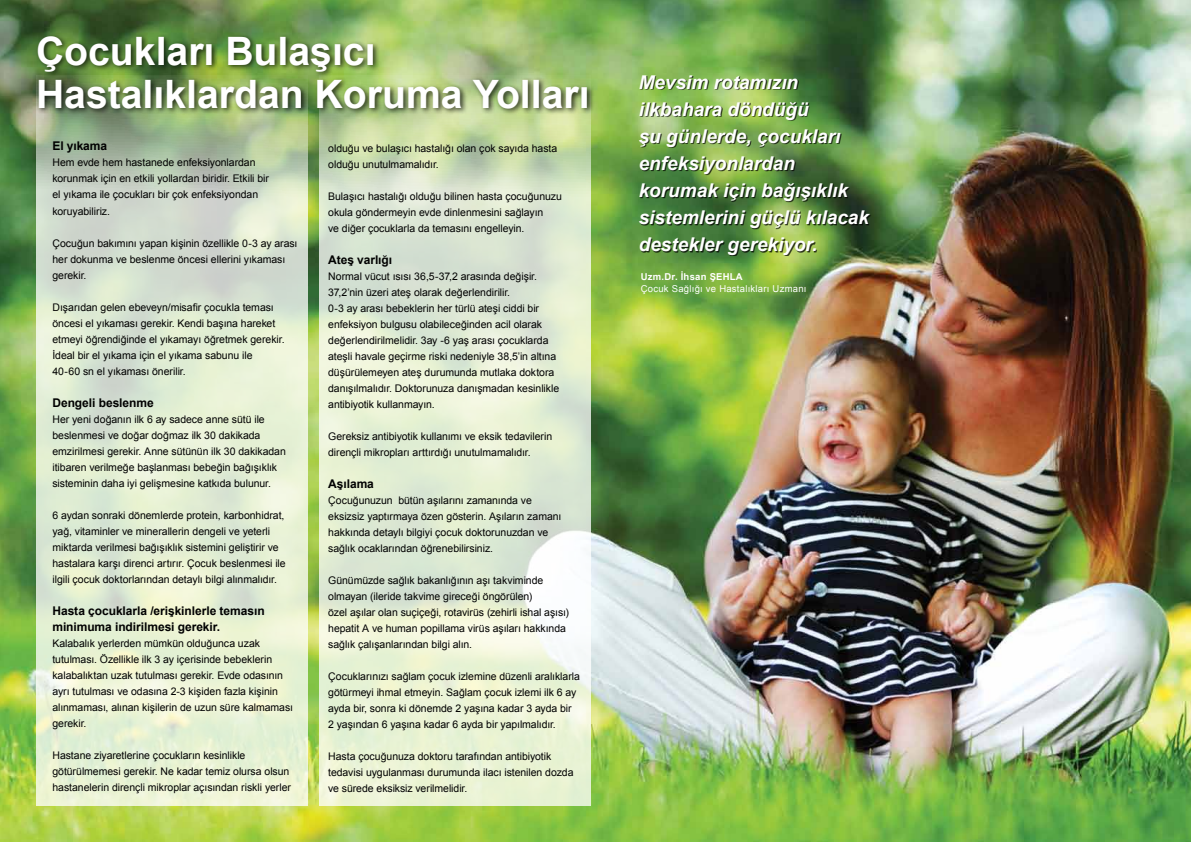
<style>
.page{position:relative;width:1191px;height:842px;background:#fff}
.page>*{position:absolute;margin:0;border:0;box-sizing:border-box;transform-origin:0 0}
.t1{font:700 39.2px/43.1px "Arial";color:#fff}
.t2{font:italic 700 19px/27px "Arial";color:#fff}
.t3{font:700 12px/16px "Arial";letter-spacing:-.005em;color:#000}
.t4{font:10.5px/16px "Arial";letter-spacing:-.005em;color:#000}
.t5{font:9.5px "Arial";letter-spacing:.025em;color:#fff}
.t6{font:700 9.5px "Arial";letter-spacing:.025em;color:#fff}
</style>
<div class="page">
<img style="left:0;top:0;width:1191px;height:842px">
<svg style="left:36px;top:115px;width:272px;height:691px;background:#dbe6ce"></svg>
<svg style="left:319px;top:115px;width:272px;height:691px;background:#e1ebd2"></svg>
<div style="left:640px;top:76px;width:231px;height:179px;background:#000;opacity:.75"></div>
<div style="left:35px;top:33px;width:559px;height:82px;background:#000;opacity:.75"></div>
<h1 class="t1" style="left:36px;top:30px;width:555px">Çocukları Bulaşıcı<br>Hastalıklardan Koruma Yolları</h1>
<p class="t3" style="left:52px;top:139px;width:56px">El yıkama</p>
<p class="t4" style="left:52px;top:155px;width:218px">Hem evde hem hastanede enfeksiyonlardan korunmak için en etkili yollardan biridir. Etkili bir el yıkama ile çocukları bir çok enfeksiyondan koruyabiliriz.</p>
<p class="t4" style="left:52px;top:235px;width:246px">Çocuğun bakımını yapan kişinin özellikle 0-3 ay arası her dokunma ve beslenme öncesi ellerini yıkaması gerekir.</p>
<p class="t4" style="left:52px;top:299px;width:234px">Dışarıdan gelen ebeveyn/misafir çocukla teması öncesi el yıkaması gerekir. Kendi başına hareket etmeyi öğrendiğinde el yıkamayı öğretmek gerekir.<br>İdeal bir el yıkama için el yıkama sabunu ile<br>40-60 sn el yıkaması önerilir.</p>
<p class="t3" style="left:52px;top:395px;width:103px">Dengeli beslenme</p>
<p class="t4" style="left:52px;top:411px;width:235px">Her yeni doğanın ilk 6 ay sadece anne sütü ile beslenmesi ve doğar doğmaz ilk 30 dakikada emzirilmesi gerekir. Anne sütünün ilk 30 dakikadan itibaren verilmeğe başlanması bebeğin bağışıklık sisteminin daha iyi gelişmesine katkıda bulunur.</p>
<p class="t4" style="left:52px;top:507px;width:235px">6 aydan sonraki dönemlerde protein, karbonhidrat, yağ, vitaminler ve minerallerin dengeli ve yeterli miktarda verilmesi bağışıklık sistemini geliştirir ve hastalara karşı direnci artırır. Çocuk beslenmesi ile ilgili çocuk doktorlarından detaylı bilgi alınmalıdır.</p>
<p class="t3" style="left:52px;top:603px;width:214px">Hasta çocuklarla /erişkinlerle temasın minimuma indirilmesi gerekir.</p>
<p class="t4" style="left:52px;top:635px;width:242px">Kalabalık yerlerden mümkün olduğunca uzak tutulması. Özellikle ilk 3 ay içerisinde bebeklerin kalabalıktan uzak tutulması gerekir. Evde odasının ayrı tutulması ve odasına 2-3 kişiden fazla kişinin alınmaması, alınan kişilerin de uzun süre kalmaması gerekir.</p>
<p class="t4" style="left:52px;top:747px;width:240px">Hastane ziyaretlerine çocukların kesinlikle götürülmemesi gerekir. Ne kadar temiz olursa olsun hastanelerin dirençli mikroplar açısından riskli yerler</p>
<p class="t4" style="left:328px;top:140px;width:230px">olduğu ve bulaşıcı hastalığı olan çok sayıda hasta olduğu unutulmamalıdır.</p>
<p class="t4" style="left:328px;top:188px;width:235px">Bulaşıcı hastalığı olduğu bilinen hasta çocuğunuzu okula göndermeyin evde dinlenmesini sağlayın<br>ve diğer çocuklarla da temasını engelleyin.</p>
<p class="t3" style="left:328px;top:252px;width:66px">Ateş varlığı</p>
<p class="t4" style="left:328px;top:268px;width:232px">Normal vücut ısısı 36,5-37,2 arasında değişir.<br>37,2’nin üzeri ateş olarak değerlendirilir.<br>0-3 ay arası bebeklerin her türlü ateşi ciddi bir enfeksiyon bulgusu olabileceğinden acil olarak değerlendirilmelidir. 3ay -6 yaş arası çocuklarda ateşli havale geçirme riski nedeniyle 38,5’in altına düşürülemeyen ateş durumunda mutlaka doktora danışılmalıdır. Doktorunuza danışmadan kesinlikle antibiyotik kullanmayın.</p>
<p class="t4" style="left:328px;top:428px;width:226px">Gereksiz antibiyotik kullanımı ve eksik tedavilerin dirençli mikropları arttırdığı unutulmamalıdır.</p>
<p class="t3" style="left:328px;top:476px;width:47px">Aşılama</p>
<p class="t4" style="left:328px;top:492px;width:235px">Çocuğunuzun bütün aşılarını zamanında ve eksizsiz yaptırmaya özen gösterin. Aşıların zamanı hakkında detaylı bilgiyi çocuk doktorunuzdan ve sağlık ocaklarından öğrenebilirsiniz.</p>
<p class="t4" style="left:328px;top:572px;width:242px">Günümüzde sağlık bakanlığının aşı takviminde olmayan (ileride takvime gireceği öngörülen)<br>özel aşılar olan suçiçeği, rotavirüs (zehirli ishal aşısı) hepatit A ve human popillama virüs aşıları hakkında sağlık çalışanlarından bilgi alın.</p>
<p class="t4" style="left:328px;top:668px;width:253px">Çocuklarınızı sağlam çocuk izlemine düzenli aralıklarla götürmeyi ihmal etmeyin. Sağlam çocuk izlemi ilk 6 ay ayda bir, sonra ki dönemde 2 yaşına kadar 3 ayda bir 2 yaşından 6 yaşına kadar 6 ayda bir yapılmalıdır.</p>
<p class="t4" style="left:328px;top:748px;width:247px">Hasta çocuğunuza doktoru tarafından antibiyotik tedavisi uygulanması durumunda ilacı istenilen dozda ve sürede eksiksiz verilmelidir.</p>
<h2 class="t2" style="left:639px;top:69px;width:232px">Mevsim rotamızın ilkbahara döndüğü<br>şu günlerde, çocukları enfeksiyonlardan korumak için bağışıklık sistemlerini güçlü kılacak destekler gerekiyor.</h2>
<p class="t6" style="left:641px;top:271px;width:103px">Uzm.Dr. İhsan ŞEHLA</p>
<p class="t5" style="left:641px;top:282px;width:167px">Çocuk Sağlığı ve Hastalıkları Uzmanı</p>
</div>
